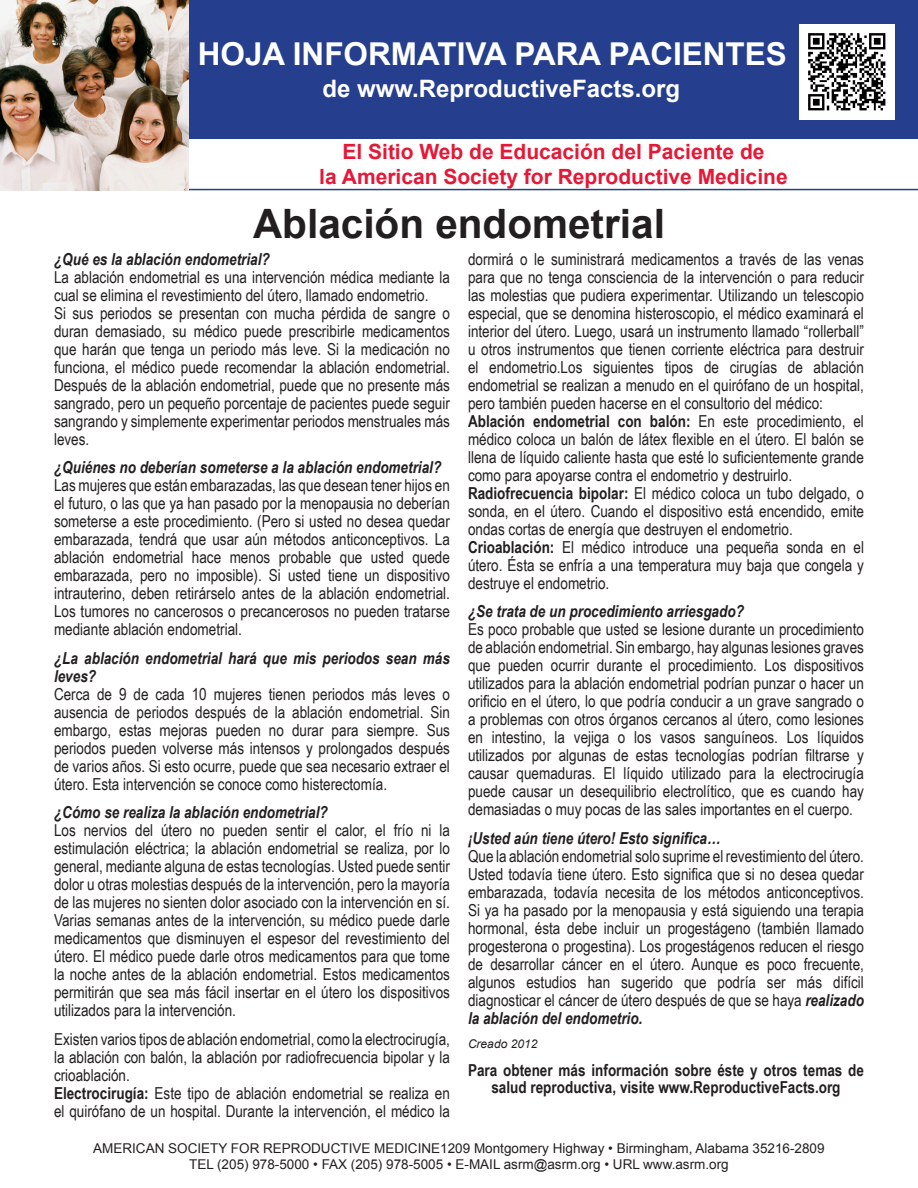
<style>
.page{position:relative;width:918px;height:1188px;background:#fff}
.page>*{position:absolute;margin:0;border:0;box-sizing:border-box;transform-origin:0 0}
.t1{font:700 40.5px "Arial";color:#231f20}
.t2{font:700 31.5px "Arial";color:#fff}
.t3{font:700 24px "Arial";color:#fff}
.t4{font:700 21px "Arial";color:#e51836}
.t5{font:16.5px/18px "Arial Narrow";color:#231f20;text-align:justify}
.t6{font:italic 700 16.5px/18px "Arial Narrow";color:#231f20}
.t7{font:700 16.5px/16.5px "Arial Narrow";color:#231f20;text-align:center}
.t8{font:13.5px "Arial";color:#231f20}
.t9{font:italic 12px "Arial";color:#231f20}
.s1{font-weight:700}
.s2{font-weight:700;font-style:italic}
</style>
<div class="page">
<div style="left:189px;top:0;width:729px;height:139px;background:#253f8e"></div>
<hr style="left:0;top:189px;width:918px;height:1px;background:#253f8e">
<img style="left:0;top:0;width:189px;height:191px">
<img style="left:800px;top:25px;width:94px;height:94px">
<p class="t2" style="left:198px;top:33px;width:591px">HOJA INFORMATIVA PARA PACIENTES</p>
<p class="t3" style="left:322px;top:72px;width:359px">de www.ReproductiveFacts.org</p>
<p class="t4" style="left:342px;top:138px;width:424px">El Sitio Web de Educación del Paciente de</p>
<p class="t4" style="left:319px;top:163px;width:470px">la American Society for Reproductive Medicine</p>
<p class="t1" style="left:253px;top:197px;width:413px">Ablación endometrial</p>
<p class="t6" style="left:54px;top:249px;width:217px">¿Qué es la ablación endometrial?</p>
<p class="t5" style="left:54px;top:267px;width:397px">La ablación endometrial es una intervención médica mediante la cual se elimina el revestimiento del útero, llamado endometrio.</p>
<p class="t5" style="left:54px;top:303px;width:398px">Si sus periodos se presentan con mucha pérdida de sangre o duran demasiado, su médico puede prescribirle medicamentos que harán que tenga un periodo más leve. Si la medicación no funciona, el médico puede recomendar la ablación endometrial.<br>Después de la ablación endometrial, puede que no presente más sangrado, pero un pequeño porcentaje de pacientes puede seguir sangrando y simplemente experimentar periodos menstruales más leves.</p>
<p class="t6" style="left:54px;top:458px;width:389px">¿Quiénes no deberían someterse a la ablación endometrial?</p>
<p class="t5" style="left:54px;top:476px;width:397px">Las mujeres que están embarazadas, las que desean tener hijos en el futuro, o las que ya han pasado por la menopausia no deberían someterse a este procedimiento. (Pero si usted no desea quedar embarazada, tendrá que usar aún métodos anticonceptivos. La ablación endometrial hace menos probable que usted quede embarazada, pero no imposible). Si usted tiene un dispositivo intrauterino, deben retirárselo antes de la ablación endometrial.<br>Los tumores no cancerosos o precancerosos no pueden tratarse mediante ablación endometrial.</p>
<p class="t6" style="left:54px;top:648px;width:398px">¿La ablación endometrial hará que mis periodos sean más leves?</p>
<p class="t5" style="left:54px;top:684px;width:398px">Cerca de 9 de cada 10 mujeres tienen periodos más leves o ausencia de periodos después de la ablación endometrial. Sin embargo, estas mejoras pueden no durar para siempre. Sus periodos pueden volverse más intensos y prolongados después de varios años. Si esto ocurre, puede que sea necesario extraer el útero. Esta intervención se conoce como histerectomía.</p>
<p class="t6" style="left:54px;top:803px;width:275px">¿Cómo se realiza la ablación endometrial?</p>
<p class="t5" style="left:54px;top:821px;width:398px">Los nervios del útero no pueden sentir el calor, el frío ni la estimulación eléctrica; la ablación endometrial se realiza, por lo general, mediante alguna de estas tecnologías. Usted puede sentir dolor u otras molestias después de la intervención, pero la mayoría de las mujeres no sienten dolor asociado con la intervención en sí.</p>
<p class="t5" style="left:54px;top:911px;width:398px">Varias semanas antes de la intervención, su médico puede darle medicamentos que disminuyen el espesor del revestimiento del útero. El médico puede darle otros medicamentos para que tome la noche antes de la ablación endometrial. Estos medicamentos permitirán que sea más fácil insertar en el útero los dispositivos utilizados para la intervención.</p>
<p class="t5" style="left:54px;top:1029px;width:398px">Existen varios tipos de ablación endometrial, como la electrocirugía, la ablación con balón, la ablación por radiofrecuencia bipolar y la crioablación.</p>
<p class="t5" style="left:54px;top:1083px;width:397px"><span class="s1">Electrocirugía:</span> Este tipo de ablación endometrial se realiza en el quirófano de un hospital. Durante la intervención, el médico la</p>
<p class="t5" style="left:468px;top:249px;width:398px">dormirá o le suministrará medicamentos a través de las venas para que no tenga consciencia de la intervención o para reducir las molestias que pudiera experimentar. Utilizando un telescopio especial, que se denomina histeroscopio, el médico examinará el interior del útero. Luego, usará un instrumento llamado “rollerball” u otros instrumentos que tienen corriente eléctrica para destruir el endometrio.Los siguientes tipos de cirugías de ablación endometrial se realizan a menudo en el quirófano de un hospital, pero también pueden hacerse en el consultorio del médico:</p>
<p class="t5" style="left:468px;top:411px;width:398px"><span class="s1">Ablación endometrial con balón:</span> En este procedimiento, el médico coloca un balón de látex flexible en el útero. El balón se llena de líquido caliente hasta que esté lo suficientemente grande como para apoyarse contra el endometrio y destruirlo.</p>
<p class="t5" style="left:468px;top:483px;width:397px"><span class="s1">Radiofrecuencia bipolar:</span> El médico coloca un tubo delgado, o sonda, en el útero. Cuando el dispositivo está encendido, emite ondas cortas de energía que destruyen el endometrio.</p>
<p class="t5" style="left:468px;top:537px;width:398px"><span class="s1">Crioablación:</span> El médico introduce una pequeña sonda en el útero. Ésta se enfría a una temperatura muy baja que congela y destruye el endometrio.</p>
<p class="t6" style="left:468px;top:602px;width:277px">¿Se trata de un procedimiento arriesgado?</p>
<p class="t5" style="left:468px;top:620px;width:397px">Es poco probable que usted se lesione durante un procedimiento de ablación endometrial. Sin embargo, hay algunas lesiones graves que pueden ocurrir durante el procedimiento. Los dispositivos utilizados para la ablación endometrial podrían punzar o hacer un orificio en el útero, lo que podría conducir a un grave sangrado o a problemas con otros órganos cercanos al útero, como lesiones en intestino, la vejiga o los vasos sanguíneos. Los líquidos utilizados por algunas de estas tecnologías podrían filtrarse y causar quemaduras. El líquido utilizado para la electrocirugía puede causar un desequilibrio electrolítico, que es cuando hay demasiadas o muy pocas de las sales importantes en el cuerpo.</p>
<p class="t6" style="left:468px;top:828px;width:254px">¡Usted aún tiene útero! Esto significa…</p>
<p class="t5" style="left:468px;top:846px;width:398px">Que la ablación endometrial solo suprime el revestimiento del útero.<br>Usted todavía tiene útero. Esto significa que si no desea quedar embarazada, todavía necesita de los métodos anticonceptivos.<br>Si ya ha pasado por la menopausia y está siguiendo una terapia hormonal, ésta debe incluir un progestágeno (también llamado progesterona o progestina). Los progestágenos reducen el riesgo de desarrollar cáncer en el útero. Aunque es poco frecuente, algunos estudios han sugerido que podría ser más difícil diagnosticar el cáncer de útero después de que se haya <span class="s2">realizado la ablación del endometrio.</span></p>
<p class="t9" style="left:468px;top:1036px;width:71px">Creado 2012</p>
<p class="t7" style="left:468px;top:1061px;width:398px">Para obtener más información sobre éste y otros temas de salud reproductiva, visite www.ReproductiveFacts.org</p>
<p class="t8" style="left:93px;top:1139px;width:733px">AMERICAN SOCIETY FOR REPRODUCTIVE MEDICINE1209 Montgomery Highway • Birmingham, Alabama 35216-2809</p>
<p class="t8" style="left:189px;top:1156px;width:541px">TEL (205) 978-5000 • FAX (205) 978-5005 • E-MAIL asrm@asrm.org • URL www.asrm.org</p>
</div>
